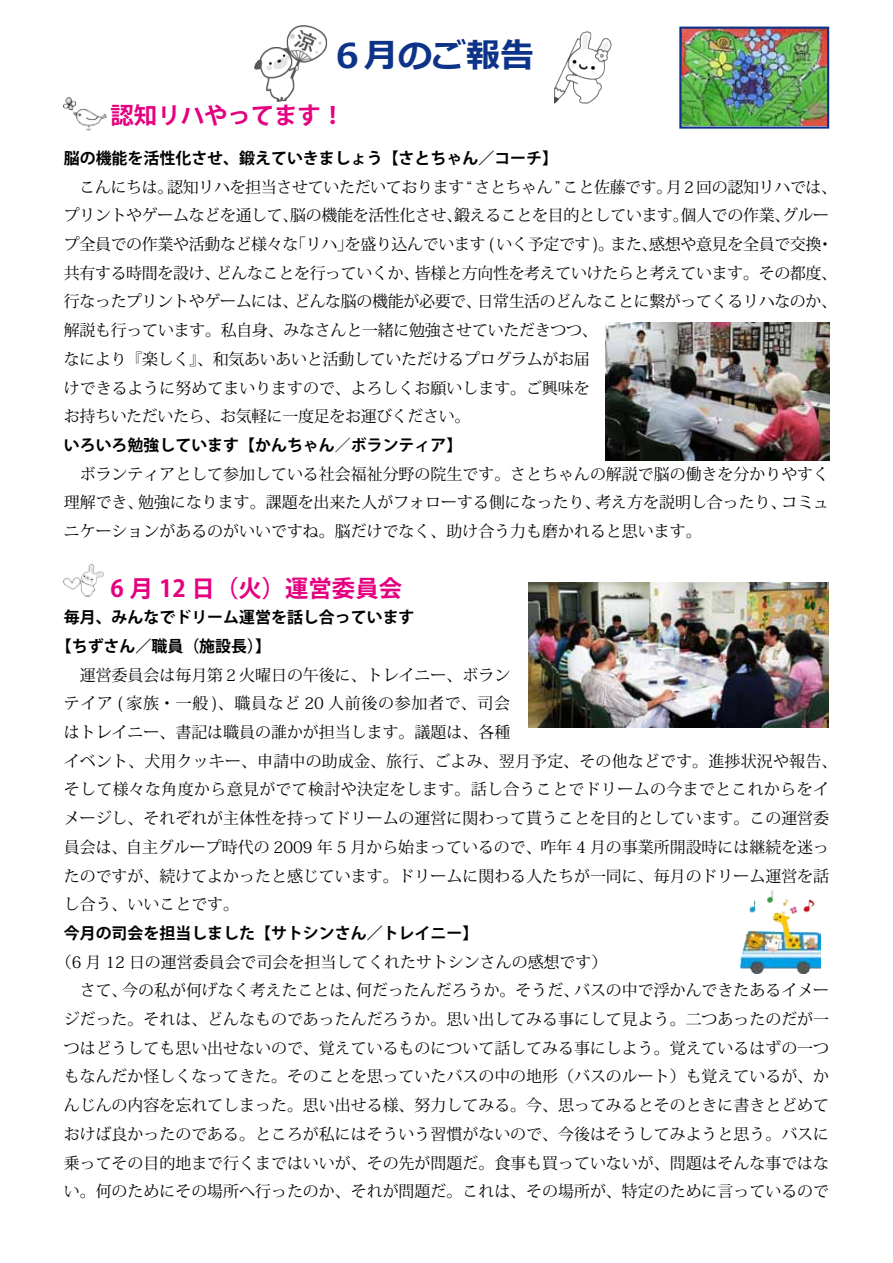
<style>
.page{position:relative;width:893px;height:1263px;background:#fff}
.page>*{position:absolute;margin:0;border:0;box-sizing:border-box;transform-origin:0 0}
.t1{font:700 34.05px "Meiryo";color:#0c3388}
.t2{font:700 23.4px "Koz Go Pro";color:#e4007f}
.t3{font:15.9px/28.7px "Koz Min Pro";color:#000}
.t4{font:15.9px/28.7px "Koz Min Pro";letter-spacing:-.02em;color:#000}
.t5{font:700 15.9px/28.7px "Koz Go Pro";color:#000}
.s1{font-family:"Koz Min Pro";font-weight:400}
</style>
<div class="page">
<img style="left:555px;top:32px;width:56px;height:71px">
<img style="left:255px;top:26px;width:72px;height:76px">
<img style="left:64px;top:97px;width:43px;height:34px">
<img style="left:64px;top:564px;width:39px;height:33px">
<img style="left:528px;top:583px;width:300px;height:145px">
<img style="left:740px;top:891px;width:81px;height:82px">
<img style="left:682px;top:30px;width:144px;height:96px">
<div style="left:679px;top:27px;width:150px;height:102px;border:2px solid #0c3388"></div>
<img style="left:606px;top:322px;width:223px;height:139px">
<h1 class="t1" style="left:336px;top:32px;width:200px">6月のご報告</h1>
<h2 class="t2" style="left:64px;top:100px;width:282px">　　認知リハやってます！</h2>
<p class="t5" style="left:64px;top:145px;width:496px">脳の機能を活性化させ、鍛えていきましょう【さとちゃん／コーチ】</p>
<p class="t4" style="left:64px;top:172px;width:775px">　こんにちは。認知リハを担当させていただいております “ さとちゃん ” こと佐藤です。月 2 回の認知リハでは、プリントやゲームなどを通して、脳の機能を活性化させ、鍛えることを目的としています。個人での作業、グループ全員での作業や活動など様々な「リハ」を盛り込んでいます ( いく予定です )。また、感想や意見を全員で交換・共有する時間を設け、どんなことを行っていくか、皆様と方向性を考えていけたらと考えています。その都度、行なったプリントやゲームには、どんな脳の機能が必要で、日常生活のどんなことに繋がってくるリハなのか、解説も行っています。私自身、みなさんと一緒に勉強させていただきつつ、<br>なにより『楽しく』、和気あいあいと活動していただけるプログラムがお届<br>けできるように努めてまいりますので、よろしくお願いします。ご興味を<br>お持ちいただいたら、お気軽に一度足をお運びください。</p>
<p class="t5" style="left:64px;top:432px;width:400px">いろいろ勉強しています【かんちゃん<span class="s1">／</span>ボランティア】</p>
<p class="t3" style="left:64px;top:459px;width:767px;text-align:justify">　ボランティアとして参加している社会福祉分野の院生です。さとちゃんの解説で脳の働きを分かりやすく理解でき、勉強になります。課題を出来た人がフォローする側になったり、考え方を説明し合ったり、コミュニケーションがあるのがいいですね。脳だけでなく、助け合う力も磨かれると思います。</p>
<h2 class="t2" style="left:64px;top:574px;width:340px">　　6 月 12 日（火）運営委員会</h2>
<p class="t5" style="left:56px;top:604px;width:360px;text-indent:8px">毎月、みんなでドリーム運営を話し合っています【ちずさん／職員（施設長）】</p>
<p class="t3" style="left:64px;top:660px;width:775px">　運営委員会は毎月第２火曜日の午後に、トレイニー、ボラン<br>テイア ( 家族・一般 )、職員など 20 人前後の参加者で、司会<br>はトレイニー、書記は職員の誰かが担当します。議題は、各種<br>イベント、犬用クッキー、申請中の助成金、旅行、ごよみ、翌月予定、その他などです。進捗状況や報告、そして様々な角度から意見がでて検討や決定をします。話し合うことでドリームの今までとこれからをイメージし、それぞれが主体性を持ってドリームの運営に関わって貰うことを目的としています。この運営委員会は、自主グループ時代の 2009 年 5 月から始まっているので、咋年 4 月の事業所開設時には継続を迷ったのですが、続けてよかったと感じています。ドリームに関わる人たちが一同に、毎月のドリーム運営を話し合う、いいことです。</p>
<p class="t5" style="left:64px;top:920px;width:416px">今月の司会を担当しました【サトシンさん／トレイニー】</p>
<p class="t3" style="left:64px;top:947px;width:767px;text-indent:-8px">（6 月 12 日の運営委員会で司会を担当してくれたサトシンさんの感想です）<br>　さて、今の私が何げなく考えたことは、何だったんだろうか。そうだ、バスの中で浮かんできたあるイメージだった。それは、どんなものであったんだろうか。思い出してみる事にして見よう。二つあったのだが一つはどうしても思い出せないので、覚えているものについて話してみる事にしよう。覚えているはずの一つもなんだか怪しくなってきた。そのことを思っていたバスの中の地形（バスのルート）も覚えているが、かんじんの内容を忘れてしまった。思い出せる様、努力してみる。今、思ってみるとそのときに書きとどめておけば良かったのである。ところが私にはそういう習慣がないので、今後はそうしてみようと思う。バスに乗ってその目的地まで行くまではいいが、その先が問題だ。食事も買っていないが、問題はそんな事ではない。何のためにその場所へ行ったのか、それが問題だ。これは、その場所が、特定のために言っているので</p>
</div>
